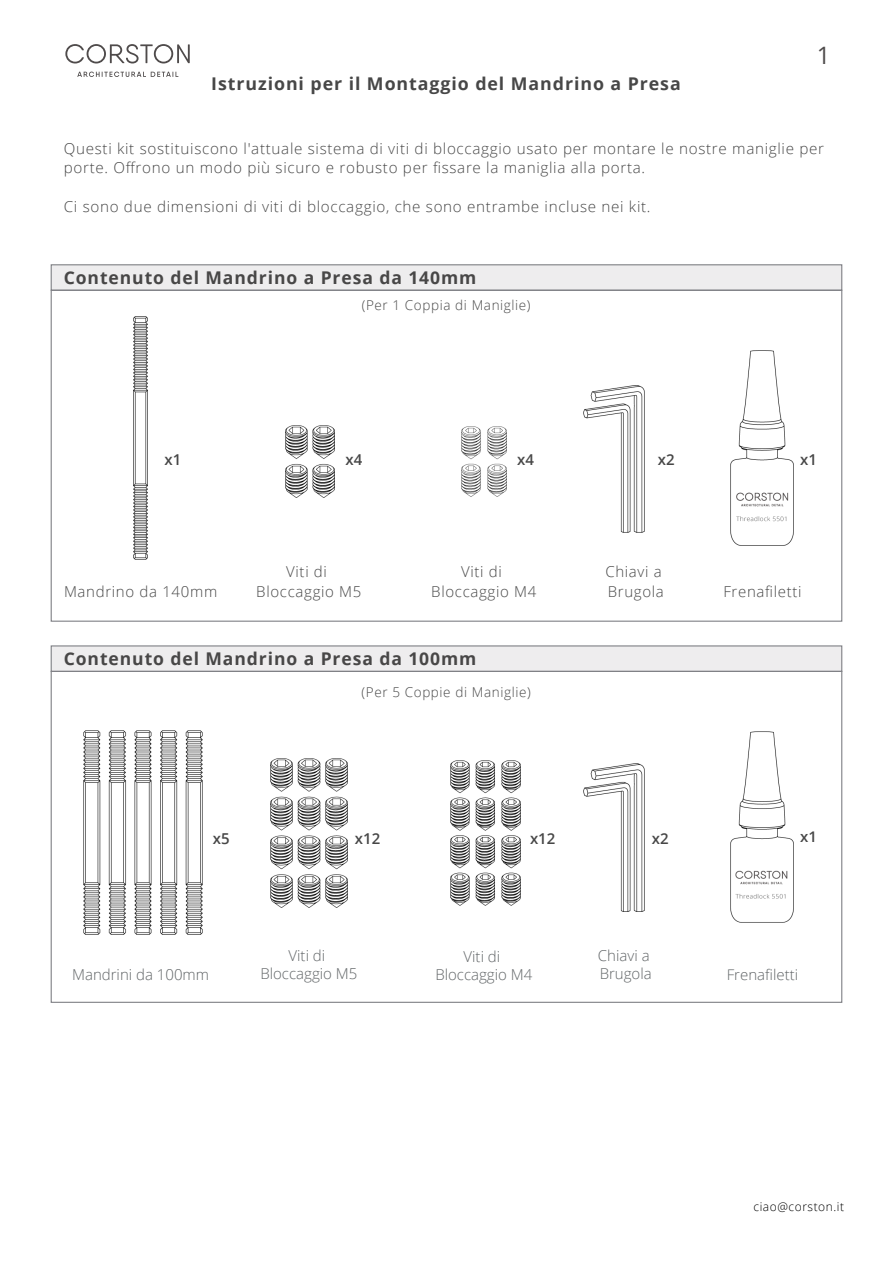
<style>
.page{position:relative;width:893px;height:1263px;background:#fff}
.page>*{position:absolute;margin:0;border:0;box-sizing:border-box;transform-origin:0 0}
.t1{font:24px "Open Sans";color:#4f4b4b}
.t2{font:700 17.55px "Open Sans";letter-spacing:.05em;color:#484747}
.t3{font:700 17.55px "Open Sans";letter-spacing:.05em;color:#474747}
.t4{font:300 15px/19.5px "Open Sans";letter-spacing:.045em;color:#474747}
.t5{font:300 15px/18px "Open Sans";color:#616567;text-align:center}
.t6{font:600 15px "Open Sans";color:#474747}
.t7{font:300 14.7px "Open Sans";color:#616567}
.t8{font:600 14.7px "Open Sans";color:#474747}
.t9{font:300 13.5px "Open Sans";letter-spacing:.045em;color:#474747}
.t10{font:300 12px "Open Sans";letter-spacing:.045em;color:#000}
</style>
<div class="page">
<svg style="left:65px;top:44px;width:125px;height:33px"></svg>
<img style="left:731px;top:732px;width:63px;height:190px">
<img style="left:583px;top:764px;width:62px;height:147px">
<img style="left:451px;top:760px;width:70px;height:145px">
<img style="left:84px;top:731px;width:119px;height:204px">
<img style="left:271px;top:758px;width:76px;height:150px">
<img style="left:133px;top:316px;width:15px;height:243px">
<img style="left:285px;top:425px;width:49px;height:73px">
<img style="left:462px;top:427px;width:44px;height:70px">
<img style="left:731px;top:351px;width:63px;height:194px">
<img style="left:583px;top:385px;width:62px;height:147px">
<div style="left:51px;top:264px;width:791px;height:27px;background:#eeedee;border:1px solid #808186"></div>
<div style="left:51px;top:645px;width:791px;height:27px;background:#eeedee;border:1px solid #808186"></div>
<p class="t3" style="left:211px;top:71px;width:471px">Istruzioni per il Montaggio del Mandrino a Presa</p>
<h1 class="t1" style="left:817px;top:39px;width:15px">1</h1>
<p class="t4" style="left:64px;top:138px;width:762px">Questi kit sostituiscono l'attuale sistema di viti di bloccaggio usato per montare le nostre maniglie per porte. Offrono un modo più sicuro e robusto per fissare la maniglia alla porta.</p>
<p class="t4" style="left:64px;top:196px;width:588px">Ci sono due dimensioni di viti di bloccaggio, che sono entrambe incluse nei kit.</p>
<p class="t2" style="left:64px;top:265px;width:414px">Contenuto del Mandrino a Presa da 140mm</p>
<p class="t9" style="left:362px;top:295px;width:170px">(Per 1 Coppia di Maniglie)</p>
<p class="t6" style="left:165px;top:449px;width:18px">x1</p>
<p class="t6" style="left:345px;top:449px;width:18px">x4</p>
<p class="t6" style="left:517px;top:449px;width:18px">x4</p>
<p class="t6" style="left:658px;top:449px;width:18px">x2</p>
<p class="t6" style="left:800px;top:449px;width:18px">x1</p>
<p class="t4" style="left:64px;top:581px;width:155px">Mandrino da 140mm</p>
<p class="t4" style="left:256px;top:561px;width:107px;text-align:center">Viti di<br>Bloccaggio M5</p>
<p class="t4" style="left:431px;top:561px;width:107px;text-align:center">Viti di<br>Bloccaggio M4</p>
<p class="t4" style="left:605px;top:561px;width:60px">Chiavi a<br>Brugola</p>
<p class="t4" style="left:723px;top:581px;width:80px">Frenafiletti</p>
<p class="t2" style="left:64px;top:646px;width:414px">Contenuto del Mandrino a Presa da 100mm</p>
<p class="t9" style="left:362px;top:683px;width:171px">(Per 5 Coppie di Maniglie)</p>
<p class="t6" style="left:213px;top:828px;width:18px">x5</p>
<p class="t6" style="left:355px;top:828px;width:27px">x12</p>
<p class="t6" style="left:530px;top:828px;width:27px">x12</p>
<p class="t6" style="left:652px;top:828px;width:18px">x2</p>
<p class="t8" style="left:800px;top:826px;width:18px">x1</p>
<p class="t5" style="left:72px;top:965px;width:138px">Mandrini da 100mm</p>
<p class="t5" style="left:260px;top:947px;width:99px">Viti di<br>Bloccaggio M5</p>
<p class="t5" style="left:435px;top:947px;width:99px">Viti di<br>Bloccaggio M4</p>
<p class="t5" style="left:598px;top:947px;width:55px;text-align:left">Chiavi a<br>Brugola</p>
<p class="t7" style="left:727px;top:965px;width:73px">Frenafiletti</p>
<p class="t10" style="left:753px;top:1199px;width:92px">ciao@corston.it</p>
</div>
